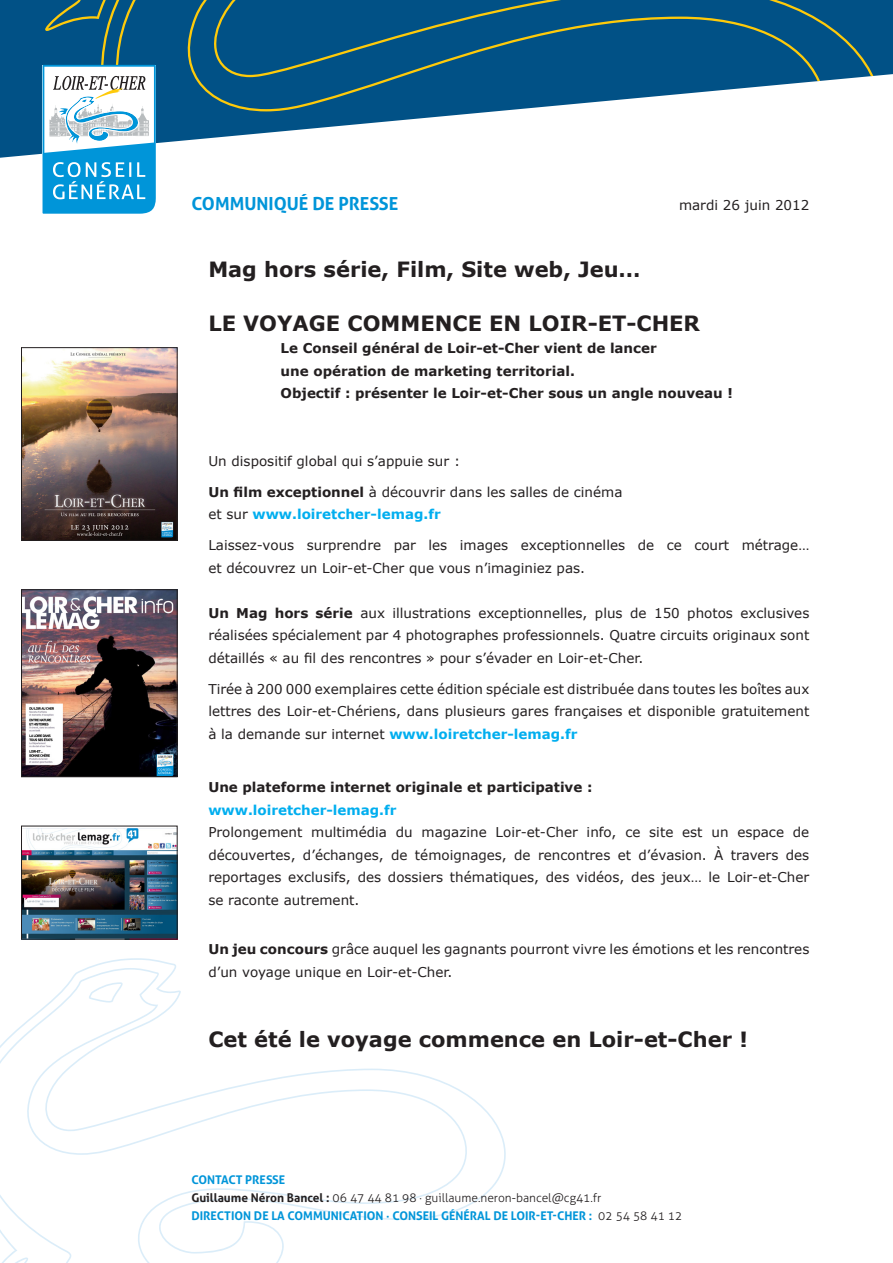
<style>
.page{position:relative;width:893px;height:1263px;background:#fff}
.page>*{position:absolute;margin:0;border:0;box-sizing:border-box;transform-origin:0 0}
.t1{font:700 21px "Verdana";color:#231f20}
.t2{font:700 18px "Aller";color:#0095d9}
.t3{font:13.5px/22.5px "Verdana";color:#231f20}
.t4{font:700 13.5px/22.5px "Verdana";color:#231f20}
.t5{font:700 13.5px "Verdana";color:#00aeef}
.t6{font:700 12px/18px "Aller";color:#0095d9}
.s1{font-weight:700}
.s2{font-weight:700;color:#00aeef}
.s3{color:#231f20}
.s4{font-weight:300;color:#231f20}
</style>
<div class="page">
<svg style="left:0;top:958px;width:506px;height:305px"></svg>
<svg style="left:0;top:0;width:893px;height:158px;background:#0f5b8d"></svg>
<svg style="left:101px;top:0;width:787px;height:158px;fill:#015186"></svg>
<svg style="left:27px;top:0;width:100px;height:31px;background:#205f76"></svg>
<svg style="left:43px;top:65px;width:113px;height:149px"></svg>
<img style="left:23px;top:349px;width:153px;height:190px">
<div style="left:21px;top:347px;width:157px;height:194px;border:1px solid #231f20"></div>
<img style="left:23px;top:591px;width:153px;height:184px">
<div style="left:21px;top:589px;width:157px;height:188px;border:1px solid #231f20"></div>
<img style="left:23px;top:828px;width:153px;height:109px">
<div style="left:21px;top:826px;width:157px;height:113px;border:1px solid #231f20"></div>
<h2 class="t2" style="left:191px;top:192px;width:209px">COMMUNIQUÉ DE PRESSE</h2>
<p class="t3" style="left:679px;top:193px;width:132px">mardi 26 juin 2012</p>
<h1 class="t1" style="left:208px;top:255px;width:434px">Mag hors série, Film, Site web, Jeu…</h1>
<h1 class="t1" style="left:208px;top:309px;width:493px">LE VOYAGE COMMENCE EN LOIR-ET-CHER</h1>
<p class="t4" style="left:281px;top:336px;width:454px">Le Conseil général de Loir-et-Cher vient de lancer<br>une opération de marketing territorial.<br>Objectif : présenter le Loir-et-Cher sous un angle nouveau !</p>
<p class="t3" style="left:208px;top:449px;width:253px">Un dispositif global qui s’appuie sur :</p>
<p class="t3" style="left:208px;top:480px;width:416px"><span class="s1">Un film exceptionnel</span> à découvrir dans les salles de cinéma et sur <span class="s2">www.loiretcher-lemag.fr</span></p>
<p class="t3" style="left:208px;top:533px;width:602px">Laissez-vous surprendre par les images exceptionnelles de ce court métrage… et découvrez un Loir-et-Cher que vous n’imaginiez pas.</p>
<p class="t3" style="left:208px;top:601px;width:602px;text-align:justify"><span class="s1">Un Mag hors série</span> aux illustrations exceptionnelles, plus de 150 photos exclusives réalisées spécialement par 4 photographes professionnels. Quatre circuits originaux sont détaillés « au fil des rencontres » pour s’évader en Loir-et-Cher.</p>
<p class="t3" style="left:208px;top:677px;width:602px;text-align:justify">Tirée à 200 000 exemplaires cette édition spéciale est distribuée dans toutes les boîtes aux lettres des Loir-et-Chériens, dans plusieurs gares françaises et disponible gratuitement à la demande sur internet <span class="s2">www.loiretcher-lemag.fr</span></p>
<p class="t4" style="left:208px;top:775px;width:386px">Une plateforme internet originale et participative :</p>
<p class="t5" style="left:208px;top:801px;width:190px">www.loiretcher-lemag.fr</p>
<p class="t3" style="left:208px;top:820px;width:602px;text-align:justify">Prolongement multimédia du magazine Loir-et-Cher info, ce site est un espace de découvertes, d’échanges, de témoignages, de rencontres et d’évasion. À travers des reportages exclusifs, des dossiers thématiques, des vidéos, des jeux… le Loir-et-Cher se raconte autrement.</p>
<p class="t3" style="left:208px;top:937px;width:602px"><span class="s1">Un jeu concours</span> grâce auquel les gagnants pourront vivre les émotions et les rencontres d’un voyage unique en Loir-et-Cher.</p>
<h1 class="t1" style="left:208px;top:1026px;width:541px">Cet été le voyage commence en Loir-et-Cher !</h1>
<p class="t6" style="left:191px;top:1171px;width:492px">CONTACT PRESSE<br><span class="s3">GUILLAUME NÉRON BANCEL :</span> <span class="s4">06 47 44 81 98 ∙ guillaume.neron-bancel@cg41.fr<br></span>DIRECTION DE LA COMMUNICATION · CONSEIL GÉNÉRAL DE LOIR-ET-CHER : <span class="s4">02 54 58 41 12</span></p>
</div>
